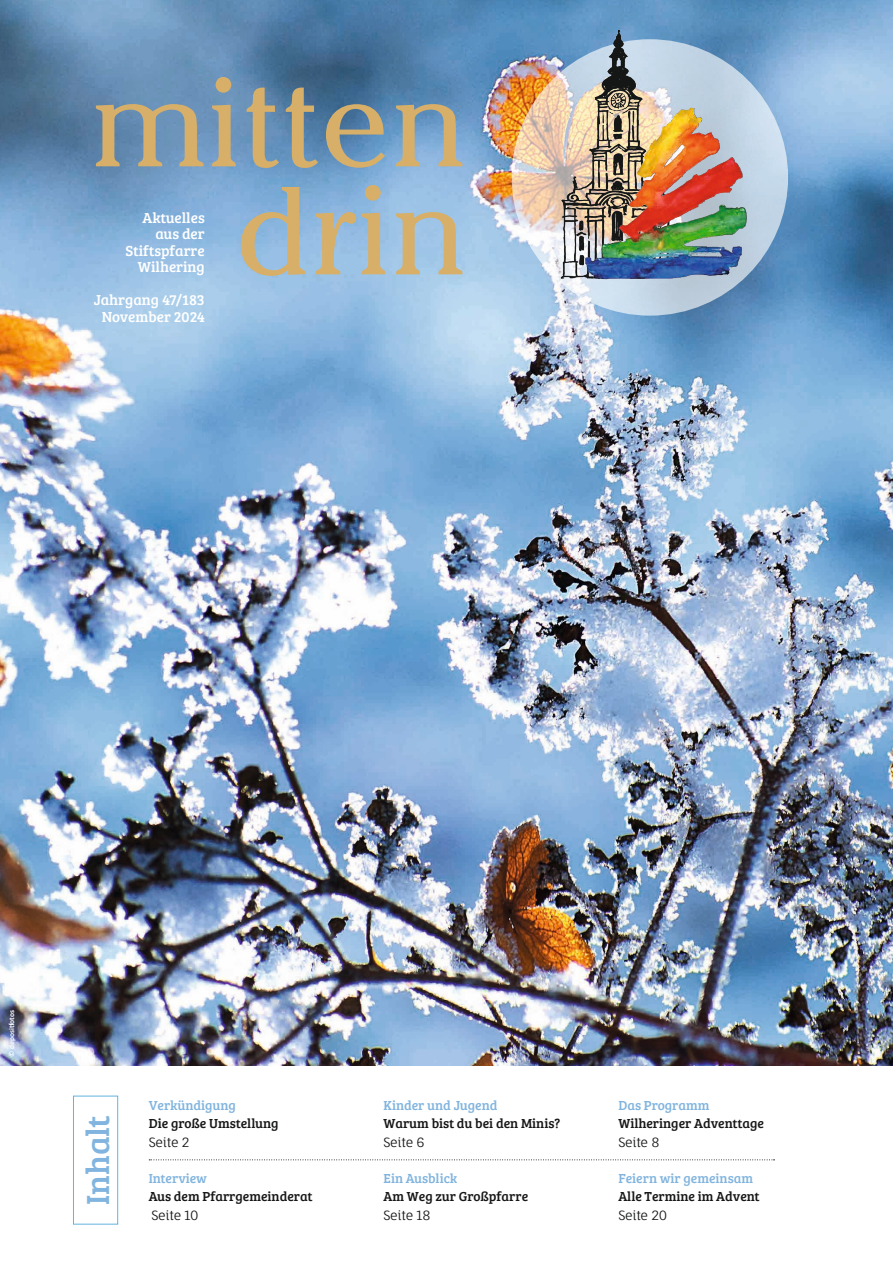
<style>
.page{position:relative;width:893px;height:1263px;background:#fff}
.page>*{position:absolute;margin:0;border:0;box-sizing:border-box;transform-origin:0 0}
.t1{font:123.75px "Cheltenham IT Cby BT";letter-spacing:.02em;color:#d7af69}
.t2{font:33px "Bree Serif";color:#81b4de}
.pfarre_zwiti{font:15px "Bree Serif";color:#fff}
.t3{font:13.5px/18px "Bree Serif";color:#151616}
.t4{font:13.5px "Bree Serif";color:#81b4de}
.t5{font:12.75px "Fauna One";letter-spacing:-.02em;color:#151616}
.t6{font:700 7.5px "Calibri";color:#fff}
.s1{color:#81b4de}
</style>
<div class="page">
<img style="left:0;top:0;width:893px;height:1065px">
<svg style="left:512px;top:39px;width:276px;height:277px;background:#d0d5d9"></svg>
<img style="left:555px;top:31px;width:116px;height:259px">
<img style="left:551px;top:107px;width:204px;height:177px">
<div style="left:73px;top:1096px;width:45px;height:128px;border:1px solid #62b4dd"></div>
<svg style="left:149px;top:1159px;width:625px;height:1px"></svg>
<p class="t1" style="left:93px;top:46px;width:374px">mitten</p>
<p class="t1" style="left:237px;top:154px;width:229px">drin</p>
<p class="pfarre_zwiti" style="left:142px;top:207px;width:64px">Aktuelles</p>
<p class="pfarre_zwiti" style="left:155px;top:223px;width:51px">aus der</p>
<p class="pfarre_zwiti" style="left:125px;top:240px;width:81px">Stiftspfarre</p>
<p class="pfarre_zwiti" style="left:138px;top:256px;width:68px">Wilhering</p>
<p class="pfarre_zwiti" style="left:94px;top:289px;width:113px">Jahrgang 47/183</p>
<p class="pfarre_zwiti" style="left:102px;top:306px;width:104px">November 2024</p>
<p class="t6" style="left:6px;top:1057px;width:48px;rotate:-90deg">© depositfotos</p>
<p class="t2" style="left:74px;top:1205px;width:92px;rotate:-90deg">Inhalt</p>
<p class="t4" style="left:149px;top:1095px;width:88px">Verkündigung</p>
<p class="t3" style="left:149px;top:1113px;width:131px">Die große Umstellung</p>
<p class="t5" style="left:149px;top:1134px;width:42px">Seite 2</p>
<p class="t4" style="left:149px;top:1168px;width:60px">Interview</p>
<p class="t3" style="left:149px;top:1186px;width:165px">Aus dem Pfarrgemeinderat</p>
<p class="t5" style="left:152px;top:1207px;width:49px">Seite 10</p>
<p class="t3" style="left:384px;top:1095px;width:178px"><span class="s1">Kinder und Jugend<br></span>Warum bist du bei den Minis?</p>
<p class="t5" style="left:384px;top:1134px;width:43px">Seite 6</p>
<p class="t4" style="left:384px;top:1168px;width:75px">Ein Ausblick</p>
<p class="t3" style="left:384px;top:1186px;width:146px">Am Weg zur Großpfarre</p>
<p class="t5" style="left:384px;top:1207px;width:48px">Seite 18</p>
<p class="t3" style="left:618px;top:1095px;width:147px"><span class="s1">Das Programm<br></span>Wilheringer Adventtage</p>
<p class="t5" style="left:618px;top:1134px;width:43px">Seite 8</p>
<p class="t4" style="left:618px;top:1168px;width:136px">Feiern wir gemeinsam</p>
<p class="t3" style="left:618px;top:1186px;width:143px">Alle Termine im Advent</p>
<p class="t5" style="left:618px;top:1207px;width:50px">Seite 20</p>
</div>
